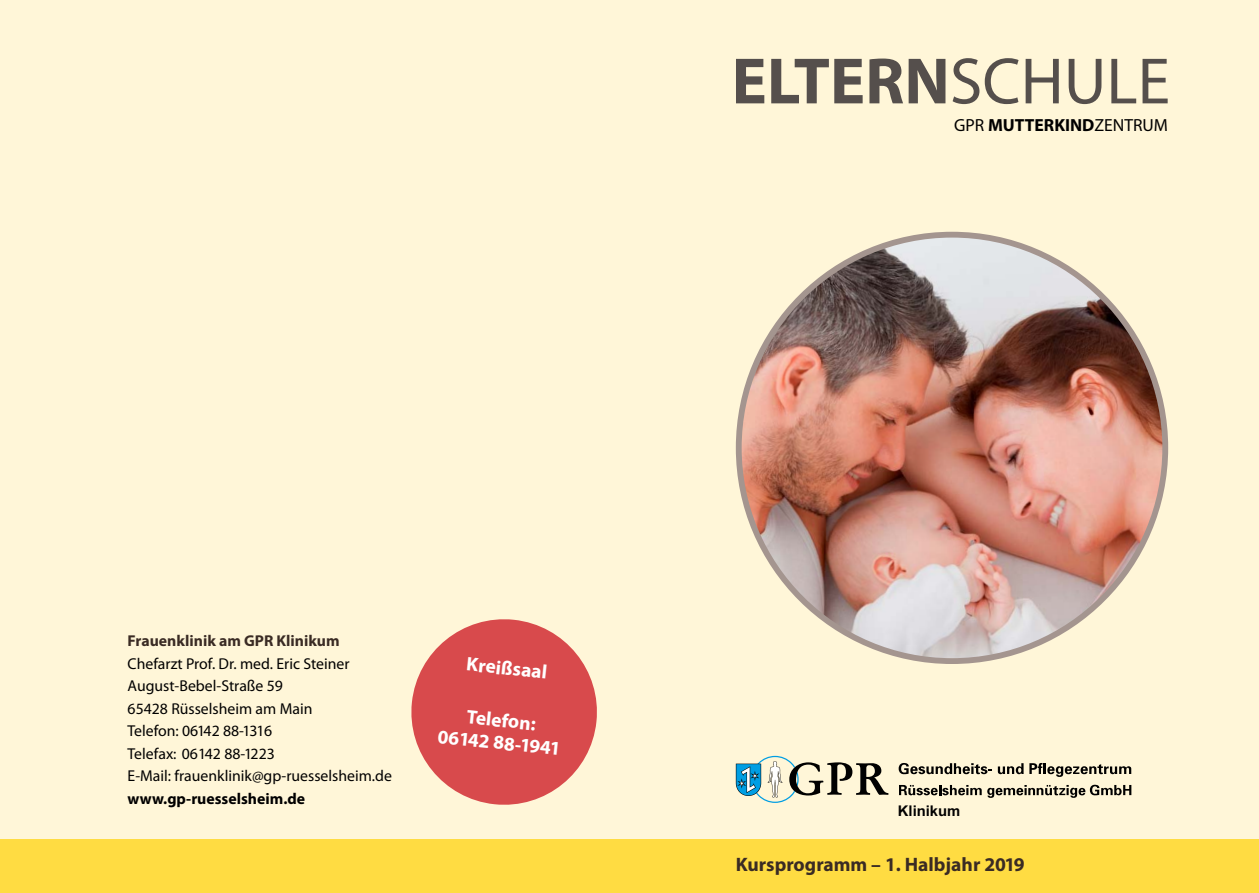
<style>
.page{position:relative;width:1259px;height:893px;background:#fff6d8}
.page>*{position:absolute;margin:0;border:0;box-sizing:border-box;transform-origin:0 0}
.t1{font:700 66px "Myriad Pro";color:#554f4c}
.t2{font:700 19.5px/22.5px "Myriad Pro";color:#fff;text-align:center}
.t3{font:700 19.5px "Myriad Pro";color:#3a2b24}
.t4{font:17.55px "Myriad Pro";color:#000}
.t5{font:15.75px/22.5px "Myriad Pro";color:#000}
.t6{font:700 15.75px "Myriad Pro";color:#3a2b24}
.t7{font:700 15.75px "Myriad Pro";color:#000}
.t8{font:700 14.7px "Arial";color:#000}
.s1{font-weight:400}
.s2{font-weight:700}
</style>
<div class="page">
<div style="left:0;top:839px;width:1259px;height:54px;background:#ffdc42"></div>
<img style="left:739px;top:235px;width:426px;height:424px">
<svg style="left:898px;top:763px;width:94px;height:11px"></svg>
<svg style="left:998px;top:763px;width:25px;height:11px"></svg>
<svg style="left:1029px;top:763px;width:102px;height:14px"></svg>
<svg style="left:899px;top:785px;width:82px;height:10px"></svg>
<svg style="left:987px;top:785px;width:144px;height:13px"></svg>
<svg style="left:736px;top:756px;width:152px;height:47px"></svg>
<svg style="left:411px;top:619px;width:186px;height:186px"></svg>
<h1 class="t1" style="left:731px;top:38px;width:440px">ELTERN<span class="s1">SCHULE</span></h1>
<p class="t4" style="left:954px;top:114px;width:215px">GPR <span class="s2">MUTTERKIND</span>ZENTRUM</p>
<p class="t6" style="left:128px;top:631px;width:214px">Frauenklinik am GPR Klinikum</p>
<p class="t5" style="left:128px;top:652px;width:266px">Chefarzt Prof. Dr. med. Eric Steiner<br>August-Bebel-Straße 59<br>65428 Rüsselsheim am Main<br>Telefon: 06142 88-1316<br>Telefax: 06142 88-1223<br>E-Mail: frauenklinik@gp-ruesselsheim.de</p>
<p class="t7" style="left:128px;top:788px;width:179px">www.gp-ruesselsheim.de</p>
<p class="t2" style="left:468px;top:652px;width:82px;rotate:6deg">Kreißsaal</p>
<p class="t2" style="left:441px;top:702px;width:125px;rotate:6deg">Telefon:<br>06142 88-1941</p>
<p class="t8" style="left:898px;top:801px;width:64px">Klinikum</p>
<p class="t3" style="left:736px;top:852px;width:290px">Kursprogramm – 1. Halbjahr 2019</p>
</div>
